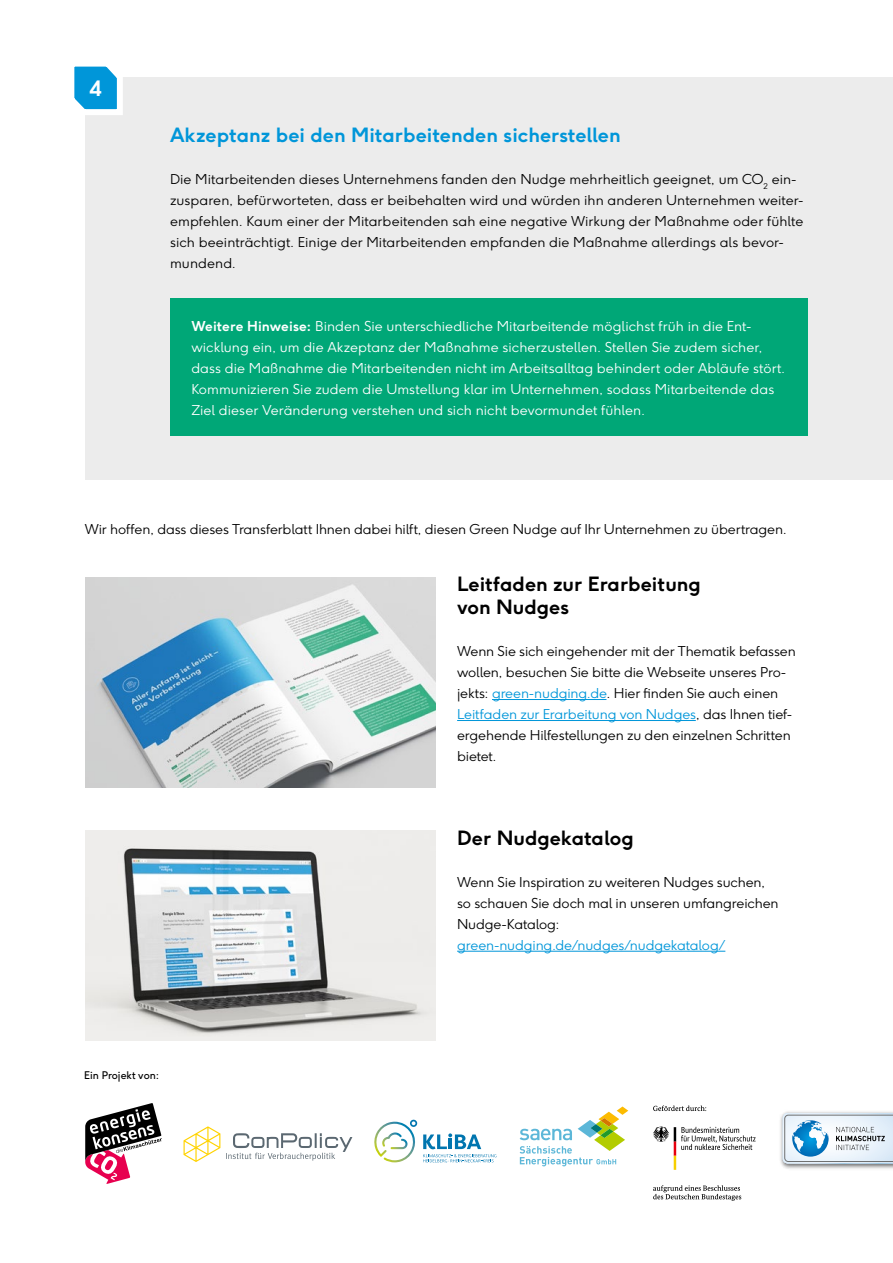
<style>
.page{position:relative;width:893px;height:1263px;background:#fff}
.page>*{position:absolute;margin:0;border:0;box-sizing:border-box;transform-origin:0 0}
.t1{font:700 21px "F37 Ginger";color:#fff}
.t2{font:700 19.5px/23.4px "F37 Ginger";color:#000}
.t3{font:700 19.5px "F37 Ginger";color:#0096d9}
.t4{font:300 13.5px/21px "F37 Ginger";letter-spacing:-.005em;color:#000}
.t5{font:300 13.5px/21px "F37 Ginger";letter-spacing:.005em;color:#fff}
.t6{font:300 13.5px "F37 Ginger";letter-spacing:-.01em;color:#0096d9}
.t7{font:10.5px "F37 Ginger";color:#000}
.s1{font-weight:700}
.s2{color:#0096d9}
</style>
<div class="page">
<hr style="left:457px;top:951px;width:268px;height:1px;background:#0096d9">
<img style="left:85px;top:830px;width:351px;height:211px">
<hr style="left:492px;top:699px;width:114px;height:1px;background:#0096d9">
<hr style="left:457px;top:720px;width:239px;height:1px;background:#0096d9">
<img style="left:85px;top:577px;width:351px;height:211px">
<div style="left:85px;top:77px;width:808px;height:402px;background:#ececec"></div>
<svg style="left:74px;top:66px;width:49px;height:49px;background:#4bb5e4"></svg>
<div style="left:170px;top:299px;width:638px;height:137px;background:#00a777"></div>
<svg style="left:85px;top:1103px;width:77px;height:81px"></svg>
<svg style="left:184px;top:1126px;width:36px;height:36px"></svg>
<svg style="left:226px;top:1133px;width:126px;height:28px"></svg>
<svg style="left:423px;top:1133px;width:73px;height:29px"></svg>
<img style="left:374px;top:1122px;width:41px;height:40px">
<svg style="left:410px;top:1120px;width:7px;height:7px"></svg>
<img style="left:780px;top:1111px;width:113px;height:58px">
<svg style="left:783px;top:1113px;width:110px;height:50px"></svg>
<svg style="left:653px;top:1105px;width:53px;height:6px"></svg>
<svg style="left:653px;top:1185px;width:88px;height:16px"></svg>
<svg style="left:653px;top:1126px;width:103px;height:44px"></svg>
<svg style="left:520px;top:1106px;width:108px;height:60px"></svg>
<h1 class="t1" style="left:89px;top:75px;width:15px">4</h1>
<h2 class="t3" style="left:170px;top:122px;width:452px">Akzeptanz bei den Mitarbeitenden sicherstellen</h2>
<p class="t4" style="left:170px;top:169px;width:635px">Die Mitarbeitenden dieses Unternehmens fanden den Nudge mehrheitlich geeignet, um CO<sub>2</sub> ein&shy;zusparen, befürworteten, dass er beibehalten wird und würden ihn anderen Unternehmen weiter&shy;empfehlen. Kaum einer der Mitarbeitenden sah eine negative Wirkung der Maßnahme oder fühlte sich beeinträchtigt. Einige der Mitarbeitenden empfanden die Maßnahme allerdings als bevor&shy;mundend.</p>
<p class="t5" style="left:191px;top:315px;width:595px"><span class="s1">Weitere Hinweise:</span> Binden Sie unterschiedliche Mitarbeitende möglichst früh in die Ent&shy;wicklung ein, um die Akzeptanz der Maßnahme sicherzustellen. Stellen Sie zudem sicher, dass die Maßnahme die Mitarbeitenden nicht im Arbeitsalltag behindert oder Abläufe stört.<br>Kommunizieren Sie zudem die Umstellung klar im Unternehmen, sodass Mitarbeitende das Ziel dieser Veränderung verstehen und sich nicht bevormundet fühlen.</p>
<p class="t4" style="left:85px;top:518px;width:703px">Wir hoffen, dass dieses Transferblatt Ihnen dabei hilft, diesen Green Nudge auf Ihr Unternehmen zu übertragen.</p>
<h2 class="t2" style="left:457px;top:571px;width:245px">Leitfaden zur Erarbeitung von Nudges</h2>
<p class="t4" style="left:457px;top:641px;width:340px">Wenn Sie sich eingehender mit der Thematik befassen wollen, besuchen Sie bitte die Webseite unseres Pro&shy;jekts: <span class="s2">green-nudging.de</span>. Hier finden Sie auch einen <span class="s2">Leitfaden zur Erarbeitung von Nudges</span>, das Ihnen tief&shy;ergehende Hilfestellungen zu den einzelnen Schritten bietet.</p>
<p class="t7" style="left:84px;top:1069px;width:77px">Ein Projekt von:</p>
<h2 class="t2" style="left:457px;top:825px;width:178px">Der Nudgekatalog</h2>
<p class="t4" style="left:457px;top:871px;width:323px">Wenn Sie Inspiration zu weiteren Nudges suchen, so schauen Sie doch mal in unseren umfangreichen<br>Nudge-Katalog:</p>
<p class="t6" style="left:457px;top:936px;width:270px">green-nudging.de/nudges/nudgekatalog/</p>
</div>
